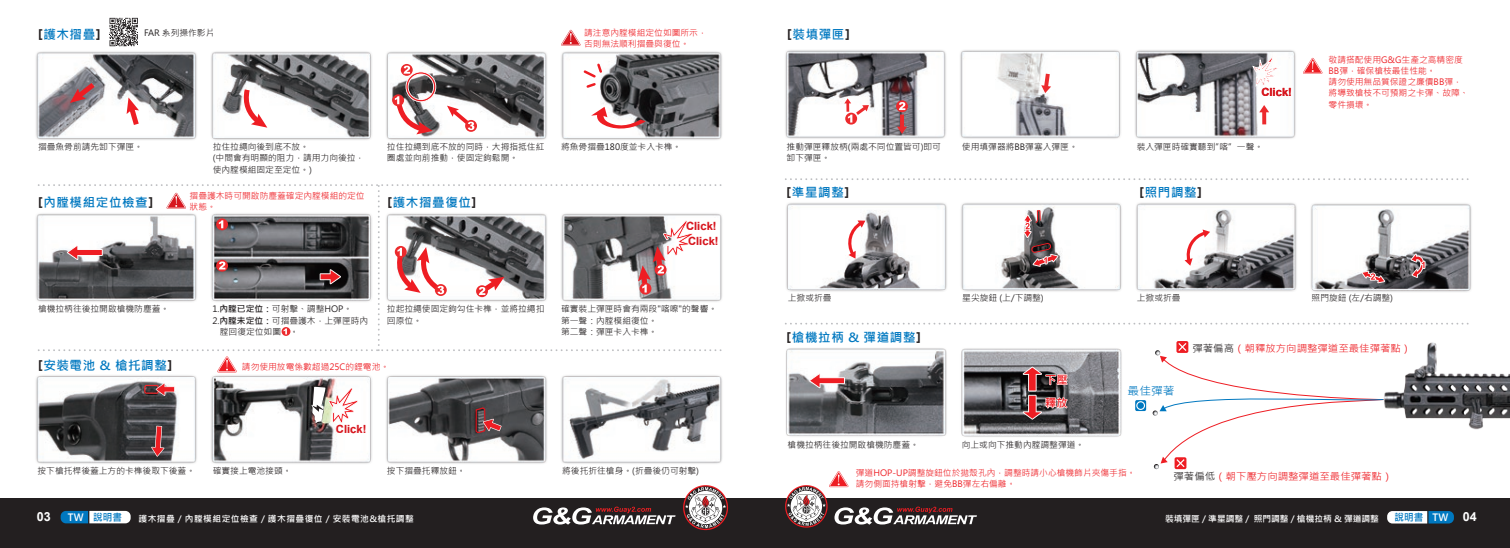
<style>
.page{position:relative;width:1510px;height:548px;background:#fff}
.page>*{position:absolute;margin:0;border:0;box-sizing:border-box;transform-origin:0 0}
.t1{font:700 12.5px "Microsoft Jheng Hei";letter-spacing:.05em;color:#0078c0}
.t2{font:700 12.5px "Arial";color:#fff}
.t3{font:700 11.25px/14.6px "Arial";color:#d7171f}
.t4{font:700 11.25px/23.1px "Microsoft Jheng Hei";color:#ee1d23}
.t5{font:11.25px "Microsoft Jheng Hei";color:#0078c0;scale:1.04 1}
.t6{font:700 10.12px "Microsoft Jheng Hei";letter-spacing:.01em;color:#0078c0;scale:.95 1}
.t7{font:10px "Microsoft Jheng Hei";color:#ee1d23;scale:1.04 1}
.t8{font:8.75px/11.2px "Microsoft Jheng Hei";color:#231f20}
.t9{font:8.75px/11.2px "Microsoft Jheng Hei";color:#ee1d23}
.t10{font:700 8.75px "Microsoft Jheng Hei";letter-spacing:.05em;color:#fff}
.t11{font:700 8.75px "Microsoft Jheng Hei";color:#fff}
.s1{font-family:"DIN Pro";color:#231f20}
.s2{font-weight:700}
.s3{color:#231f20}
.s4{color:#fff}
.s5{font-family:"Arial";font-size:12.5px;color:#fff}
</style>
<div class="page">
<img style="left:36px;top:17px;width:1473px;height:453px">
<div style="left:0;top:498px;width:1509px;height:49px;background:#231f20"></div>
<svg style="left:683px;top:485px;width:45px;height:45px"></svg>
<svg style="left:533px;top:506px;width:142px;height:18px"></svg>
<svg style="left:61px;top:510px;width:70px;height:13px"></svg>
<svg style="left:1387px;top:511px;width:66px;height:12px"></svg>
<svg style="left:151px;top:425px;width:13px;height:31px"></svg>
<svg style="left:465px;top:120px;width:12px;height:12px"></svg>
<svg style="left:447px;top:105px;width:27px;height:25px"></svg>
<svg style="left:809px;top:373px;width:36px;height:15px"></svg>
<svg style="left:1135px;top:400px;width:11px;height:11px"></svg>
<svg style="left:1136px;top:401px;width:9px;height:9px"></svg>
<svg style="left:1152px;top:341px;width:232px;height:128px"></svg>
<svg style="left:1022px;top:366px;width:46px;height:53px;background:#84686a"></svg>
<svg style="left:785px;top:471px;width:192px;height:56px"></svg>
<svg style="left:844px;top:220px;width:21px;height:38px"></svg>
<svg style="left:1184px;top:229px;width:26px;height:36px"></svg>
<svg style="left:1023px;top:209px;width:35px;height:58px"></svg>
<svg style="left:1361px;top:270px;width:24px;height:13px"></svg>
<svg style="left:1410px;top:253px;width:15px;height:25px"></svg>
<svg style="left:785px;top:322px;width:684px;height:2px"></svg>
<svg style="left:785px;top:178px;width:684px;height:2px"></svg>
<svg style="left:1041px;top:74px;width:10px;height:19px"></svg>
<svg style="left:1259px;top:105px;width:10px;height:19px"></svg>
<hr style="left:900px;top:114px;width:4px;height:15px;background:#ec2a2d">
<svg style="left:897px;top:126px;width:10px;height:8px"></svg>
<svg style="left:1303px;top:58px;width:19px;height:16px"></svg>
<svg style="left:845px;top:113px;width:12px;height:11px"></svg>
<svg style="left:844px;top:98px;width:25px;height:24px"></svg>
<svg style="left:896px;top:100px;width:12px;height:12px"></svg>
<svg style="left:899px;top:102px;width:6px;height:8px"></svg>
<svg style="left:1252px;top:57px;width:29px;height:32px"></svg>
<svg style="left:143px;top:382px;width:32px;height:14px"></svg>
<svg style="left:475px;top:406px;width:26px;height:27px"></svg>
<svg style="left:561px;top:30px;width:19px;height:16px"></svg>
<svg style="left:243px;top:84px;width:24px;height:45px"></svg>
<svg style="left:591px;top:107px;width:54px;height:24px"></svg>
<svg style="left:125px;top:97px;width:17px;height:33px"></svg>
<svg style="left:70px;top:78px;width:30px;height:25px"></svg>
<svg style="left:581px;top:62px;width:23px;height:28px"></svg>
<svg style="left:401px;top:64px;width:12px;height:12px"></svg>
<svg style="left:393px;top:66px;width:43px;height:69px"></svg>
<svg style="left:39px;top:184px;width:686px;height:188px"></svg>
<svg style="left:312px;top:384px;width:54px;height:49px"></svg>
<svg style="left:109px;top:18px;width:29px;height:28px"></svg>
<h1 class="t1" style="left:38px;top:27px;width:64px"><span class="s1">[</span>護木摺疊<span class="s1">]</span></h1>
<p class="t8" style="left:144px;top:27px;width:72px">FAR 系列操作影片</p>
<p class="t9" style="left:584px;top:27px;width:124px">請注意內膛模組定位如圖所示，否則無法順利摺疊與復位。</p>
<p class="t8" style="left:38px;top:141px;width:107px">摺疊魚骨前請先卸下彈匣。</p>
<p class="t8" style="left:213px;top:141px;width:153px">拉住拉繩向後到底不放。<br>(中間會有明顯的阻力，請用力向後拉，使內膛模組固定至定位。)</p>
<p class="t8" style="left:387px;top:141px;width:159px">拉住拉繩到底不放的同時，大拇指抵住紅圈處並向前推動，使固定鉤鬆開。</p>
<p class="t9" style="left:190px;top:190px;width:176px">摺疊護木時可開啟防塵蓋確定內膛模組的定位狀態。</p>
<h1 class="t1" style="left:38px;top:195px;width:117px"><span class="s1">[</span>內膛模組定位檢查<span class="s1">]</span></h1>
<h1 class="t1" style="left:387px;top:195px;width:90px"><span class="s1">[</span>護木摺疊復位<span class="s1">]</span></h1>
<p class="t8" style="left:561px;top:141px;width:122px">將魚骨摺疊180度並卡入卡榫。</p>
<p class="t3" style="left:686px;top:219px;width:34px">Click!<br>Click!</p>
<p class="t8" style="left:38px;top:303px;width:133px">槍機拉柄往後拉開啟槍機防塵蓋。</p>
<p class="t8" style="left:212px;top:303px;width:141px">1.<span class="s2">內膛已定位：</span>可射擊、調整HOP。</p>
<p class="t8" style="left:212px;top:314px;width:157px">2.<span class="s2">內膛未定位：</span>可摺疊護木，上彈匣時內</p>
<p class="t8" style="left:220px;top:326px;width:80px">膛回復定位如圖 。</p>
<p class="t8" style="left:387px;top:303px;width:159px">拉起拉繩使固定鉤勾住卡榫，並將拉繩扣回原位。</p>
<p class="t8" style="left:561px;top:303px;width:158px">確實裝上彈匣時會有兩段"喀嚓"的聲響。第一聲：內膛模組復位。<br>第二聲：彈匣卡入卡榫。</p>
<h1 class="t1" style="left:38px;top:357px;width:136px"><span class="s1">[</span>安裝電池 &amp; 槍托調整<span class="s1">]</span></h1>
<p class="t9" style="left:242px;top:360px;width:149px">請勿使用放電係數超過25C的鋰電池。</p>
<p class="t3" style="left:336px;top:421px;width:32px">Click!</p>
<p class="t8" style="left:38px;top:465px;width:159px">按下槍托桿後蓋上方的卡榫後取下後蓋。</p>
<p class="t8" style="left:213px;top:465px;width:80px">確實接上電池接頭。</p>
<p class="t8" style="left:387px;top:465px;width:80px">按下摺疊托釋放鈕。</p>
<p class="t8" style="left:562px;top:465px;width:138px">將後托折往槍身。(折疊後仍可射擊)</p>
<h1 class="t1" style="left:787px;top:27px;width:64px"><span class="s1">[</span>裝填彈匣<span class="s1">]</span></h1>
<p class="t3" style="left:1261px;top:85px;width:32px">Click!</p>
<p class="t8" style="left:786px;top:141px;width:156px">推動彈匣釋放柄(兩處不同位置皆可)即可卸下彈匣。</p>
<p class="t8" style="left:962px;top:141px;width:117px">使用填彈器將BB彈塞入彈匣。</p>
<p class="t8" style="left:1136px;top:141px;width:128px">裝入彈匣時確實聽到”喀”一聲。</p>
<h1 class="t1" style="left:786px;top:184px;width:64px"><span class="s1">[</span>準星調整<span class="s1">]</span></h1>
<h1 class="t1" style="left:1139px;top:184px;width:64px"><span class="s1">[</span>照門調整<span class="s1">]</span></h1>
<p class="t9" style="left:1328px;top:54px;width:141px">敬請搭配使用G&amp;G生產之高精密度<br>BB彈，確保槍枝最佳性能。<br>請勿使用無品質保證之廉價BB彈，將導致槍枝不可預期之卡彈、故障、零件損壞。</p>
<p class="t8" style="left:788px;top:292px;width:45px">上掀或折疊</p>
<p class="t8" style="left:962px;top:292px;width:83px">星尖旋鈕 (上/下調整)</p>
<p class="t8" style="left:1136px;top:292px;width:45px">上掀或折疊</p>
<p class="t8" style="left:1311px;top:292px;width:83px">照門旋鈕 (左/右調整)</p>
<h1 class="t1" style="left:786px;top:329px;width:136px"><span class="s1">[</span>槍機拉柄 &amp; 彈道調整<span class="s1">]</span></h1>
<p class="t4" style="left:1045px;top:368px;width:24px">下壓釋放</p>
<p class="t8" style="left:787px;top:439px;width:133px">槍機拉柄往後拉開啟槍機防塵蓋。</p>
<p class="t8" style="left:961px;top:439px;width:124px">向上或向下推動內膛調整彈道。</p>
<p class="t5" style="left:1127px;top:383px;width:47px">最佳彈著</p>
<p class="t7" style="left:1192px;top:342px;width:212px"><span class="s3">彈著偏高</span>（朝釋放方向調整彈道至最佳彈著點）</p>
<p class="t9" style="left:856px;top:467px;width:281px">彈道HOP-UP調整旋鈕位於拋殼孔內，調整時請小心槍機飾片夾傷手指。請勿側面持槍射擊，避免BB彈左右偏離。</p>
<p class="t7" style="left:1173px;top:470px;width:212px"><span class="s3">彈著偏低</span>（朝下壓方向調整彈道至最佳彈著點）</p>
<h1 class="t2" style="left:37px;top:507px;width:15px">03</h1>
<p class="t6" style="left:68px;top:510px;width:58px"><span class="s4">TW</span> 說明書</p>
<p class="t10" style="left:139px;top:512px;width:277px">護木摺疊 / 內膛模組定位檢查 / 護木摺疊復位 / 安裝電池&amp;槍托調整</p>
<p class="t11" style="left:1165px;top:512px;width:215px">裝填彈匣 / 準星調整 / 照門調整 / 槍機拉柄 &amp; 彈道調整</p>
<p class="t6" style="left:1394px;top:510px;width:88px">說明書 <span class="s4">TW</span> <span class="s5">04</span></p>
</div>
